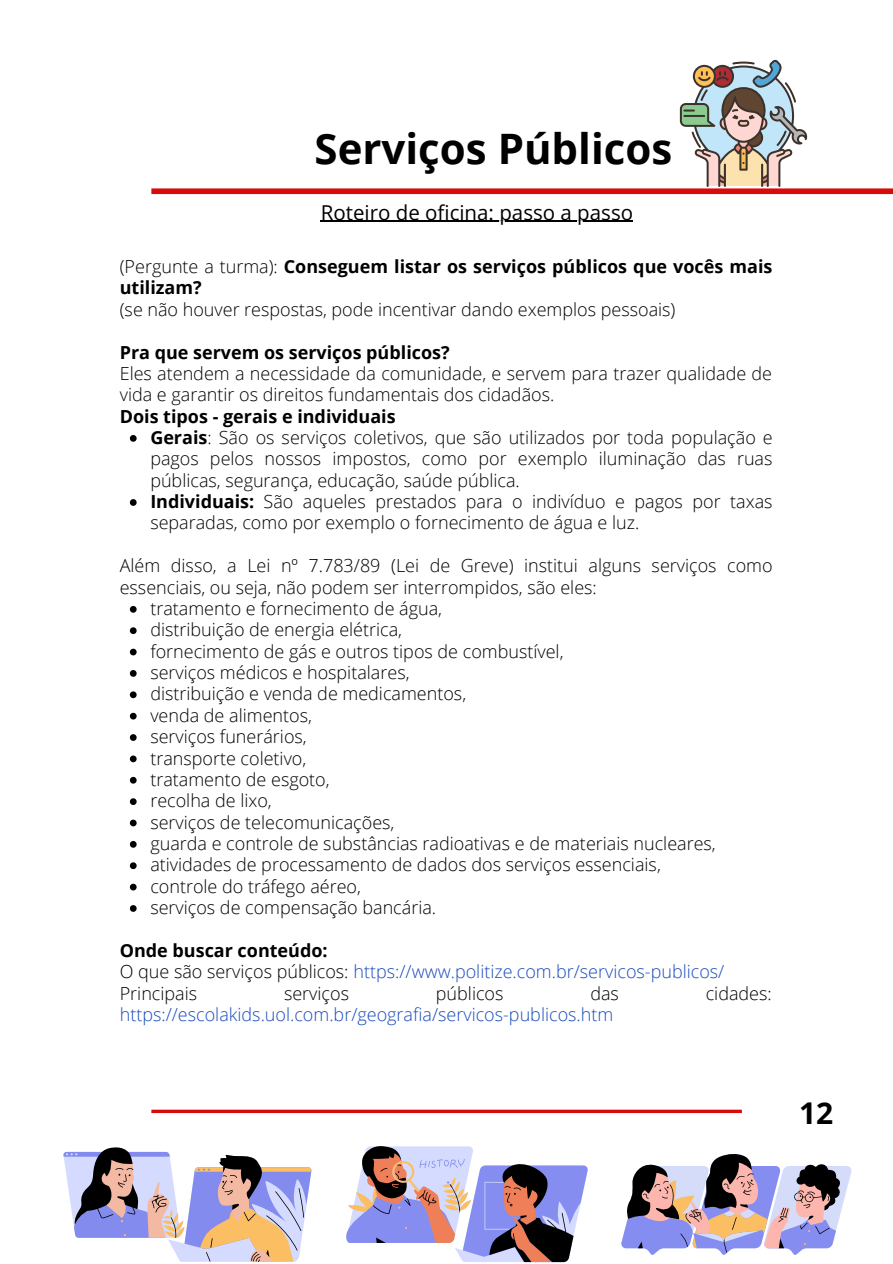
<style>
.page{position:relative;width:893px;height:1264px;background:#fff}
.page>*{position:absolute;margin:0;border:0;box-sizing:border-box;transform-origin:0 0}
.t1{font:700 42px "Open Sans";color:#000}
.t2{font:700 30px "Open Sans";color:#000}
.t3{font:20.55px "Open Sans";color:#000}
.t4{font:300 18px/21.3px "Open Sans";color:#000}
.t5{font:700 18px/21.3px "Open Sans";color:#000}
.t6{font:300 18px "Open Sans";color:#194cbc}
.s1{font-weight:300}
.s2{font-weight:700}
.s3{color:#000}
</style>
<div class="page">
<div style="left:151px;top:188px;width:741px;height:6px;background:#d80a0a"></div>
<svg style="left:151px;top:1109px;width:590px;height:4px;background:#de3333"></svg>
<svg style="left:346px;top:1146px;width:242px;height:115px"></svg>
<svg style="left:621px;top:1154px;width:231px;height:100px"></svg>
<svg style="left:63px;top:1147px;width:248px;height:114px"></svg>
<svg style="left:130px;top:435px;width:7px;height:7px"></svg>
<svg style="left:130px;top:499px;width:7px;height:7px"></svg>
<svg style="left:130px;top:606px;width:7px;height:6px"></svg>
<svg style="left:130px;top:627px;width:7px;height:7px"></svg>
<svg style="left:130px;top:648px;width:7px;height:7px"></svg>
<svg style="left:130px;top:670px;width:7px;height:6px"></svg>
<svg style="left:130px;top:691px;width:7px;height:7px"></svg>
<svg style="left:130px;top:712px;width:7px;height:7px"></svg>
<svg style="left:130px;top:734px;width:7px;height:7px"></svg>
<svg style="left:130px;top:755px;width:7px;height:7px"></svg>
<svg style="left:130px;top:777px;width:7px;height:6px"></svg>
<svg style="left:130px;top:798px;width:7px;height:7px"></svg>
<svg style="left:130px;top:819px;width:7px;height:7px"></svg>
<svg style="left:130px;top:841px;width:7px;height:6px"></svg>
<svg style="left:130px;top:862px;width:7px;height:7px"></svg>
<svg style="left:130px;top:883px;width:7px;height:7px"></svg>
<svg style="left:130px;top:905px;width:7px;height:6px"></svg>
<hr style="left:321px;top:221px;width:312px;height:1px;background:#000">
<svg style="left:679px;top:60px;width:128px;height:127px"></svg>
<p class="t1" style="left:314px;top:119px;width:359px">Serviços Públicos</p>
<p class="t3" style="left:321px;top:198px;width:314px">Roteiro de oficina: passo a passo</p>
<p class="t5" style="left:120px;top:255px;width:654px"><span class="s1">(Pergunte a turma):</span> Conseguem listar os serviços públicos que vocês mais utilizam?</p>
<p class="t4" style="left:120px;top:298px;width:557px">(se não houver respostas, pode incentivar dando exemplos pessoais)</p>
<p class="t5" style="left:120px;top:341px;width:331px">Pra que servem os serviços públicos?</p>
<p class="t4" style="left:120px;top:362px;width:653px">Eles atendem a necessidade da comunidade, e servem para trazer qualidade de vida e garantir os direitos fundamentais dos cidadãos.</p>
<p class="t5" style="left:120px;top:405px;width:277px">Dois tipos - gerais e individuais</p>
<p class="t4" style="left:150px;top:426px;width:624px;text-align:justify"><span class="s2">Gerais</span>: São os serviços coletivos, que são utilizados por toda população e pagos pelos nossos impostos, como por exemplo iluminação das ruas públicas, segurança, educação, saúde pública.</p>
<p class="t4" style="left:150px;top:490px;width:623px"><span class="s2">Individuais:</span> São aqueles prestados para o indivíduo e pagos por taxas separadas, como por exemplo o fornecimento de água e luz.</p>
<p class="t4" style="left:120px;top:554px;width:654px">Além disso, a Lei nº 7.783/89 (Lei de Greve) institui alguns serviços como essenciais, ou seja, não podem ser interrompidos, são eles:</p>
<p class="t4" style="left:150px;top:597px;width:293px">tratamento e fornecimento de água,</p>
<p class="t4" style="left:150px;top:618px;width:253px">distribuição de energia elétrica,</p>
<p class="t4" style="left:150px;top:640px;width:414px">fornecimento de gás e outros tipos de combustível,</p>
<p class="t4" style="left:150px;top:661px;width:261px">serviços médicos e hospitalares,</p>
<p class="t4" style="left:150px;top:682px;width:317px">distribuição e venda de medicamentos,</p>
<p class="t4" style="left:150px;top:704px;width:163px">venda de alimentos,</p>
<p class="t4" style="left:150px;top:725px;width:158px">serviços funerários,</p>
<p class="t4" style="left:150px;top:747px;width:157px">transporte coletivo,</p>
<p class="t4" style="left:150px;top:768px;width:181px">tratamento de esgoto,</p>
<p class="t4" style="left:150px;top:789px;width:123px">recolha de lixo,</p>
<p class="t4" style="left:150px;top:811px;width:245px">serviços de telecomunicações,</p>
<p class="t4" style="left:150px;top:832px;width:567px">guarda e controle de substâncias radioativas e de materiais nucleares,</p>
<p class="t4" style="left:150px;top:853px;width:512px">atividades de processamento de dados dos serviços essenciais,</p>
<p class="t4" style="left:150px;top:875px;width:212px">controle do tráfego aéreo,</p>
<p class="t4" style="left:150px;top:896px;width:287px">serviços de compensação bancária.</p>
<p class="t5" style="left:120px;top:939px;width:209px">Onde buscar conteúdo:</p>
<p class="t6" style="left:120px;top:958px;width:606px"><span class="s3">O que são serviços públicos:</span> https://www.politize.com.br/servicos-publicos/</p>
<p class="t4" style="left:120px;top:981px;width:79px">Principais</p>
<p class="t4" style="left:284px;top:981px;width:66px">serviços</p>
<p class="t4" style="left:436px;top:981px;width:69px">públicos</p>
<p class="t4" style="left:590px;top:981px;width:30px">das</p>
<p class="t4" style="left:705px;top:981px;width:68px">cidades:</p>
<p class="t6" style="left:120px;top:1001px;width:495px">https://escolakids.uol.com.br/geografia/servicos-publicos.htm</p>
<p class="t2" style="left:799px;top:1091px;width:36px">12</p>
</div>
